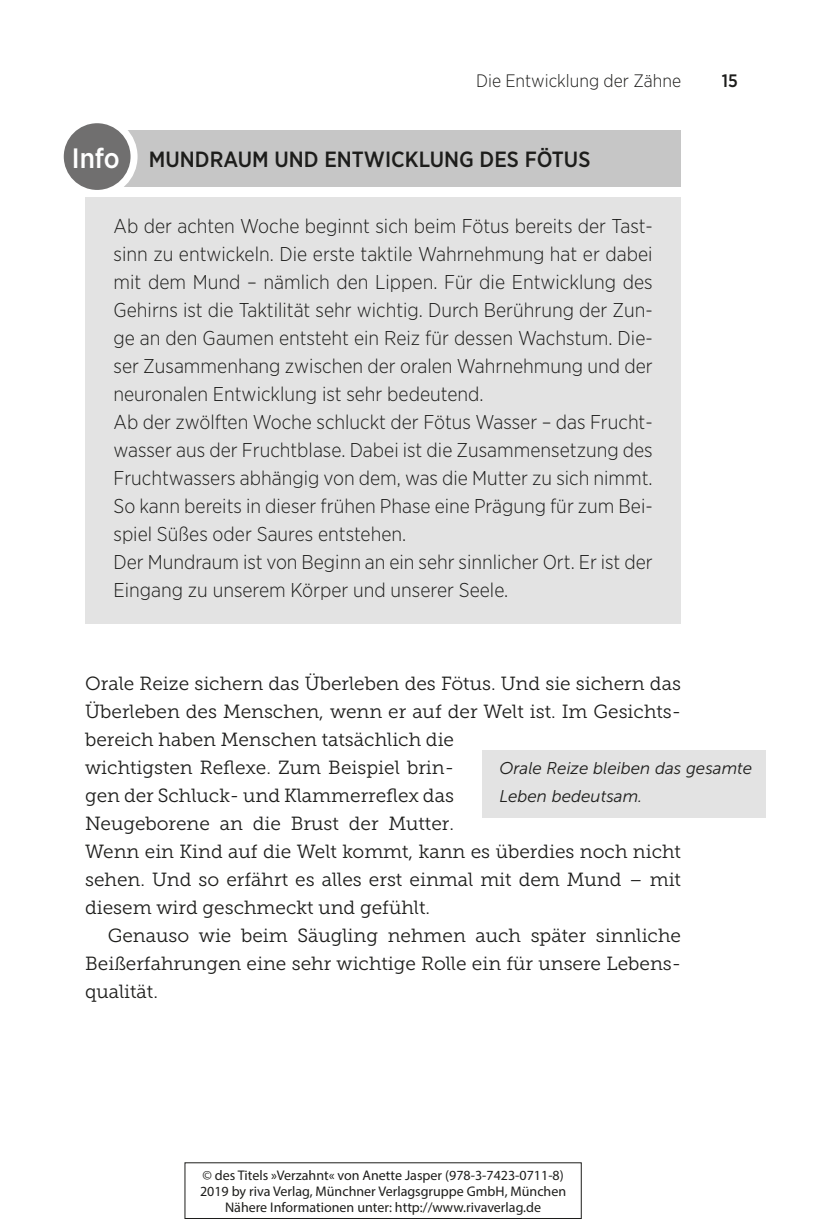
<style>
.page{position:relative;width:823px;height:1219px;background:#fff}
.page>*{position:absolute;margin:0;border:0;box-sizing:border-box;transform-origin:0 0}
._04_Kasten_Info{font:500 28px "Gotham Narrow";color:#fff}
._04_Kasten_ÜS{font:500 22px "Gotham Narrow";color:#1d1d1b}
._04_Kastentext{font:300 20px/28px "Gotham Narrow";color:#1d1d1b;text-align:justify}
._04_Kastentext_2LZ{font:300 20px/28px "Gotham Narrow";color:#1d1d1b}
._03_Body{font:19px/28px "Museo Slab 300";color:#1d1d1b}
._03_Body-EZ_LZ{font:19px/28px "Museo Slab 300";color:#1d1d1b;text-align:justify}
.t1{font:300 18px "Gotham Narrow";color:#1d1d1b}
.t2{font:500 18px "Gotham Narrow";color:#1d1d1b}
._02_Zitat{font:italic 17px/28px "Museo Sans 300";color:#1d1d1b}
.t3{font:14px/16px "Myriad Pro";color:#1d1d1b;text-align:center}
</style>
<div class="page">
<div style="left:85px;top:130px;width:595px;height:56px;background:#c6c6c6"></div>
<div style="left:85px;top:197px;width:595px;height:230px;background:#e3e3e3"></div>
<div style="left:85px;top:393px;width:595px;height:174px;background:#e3e3e3"></div>
<div style="left:85px;top:533px;width:595px;height:90px;background:#e3e3e3"></div>
<div style="left:482px;top:750px;width:283px;height:68px;background:#e3e3e3"></div>
<div style="left:60px;top:120px;width:74px;height:73px;background:#706f6f;border-radius:50%"></div>
<div style="left:57px;top:116px;width:80px;height:81px;border:7px solid #fff;border-radius:50%"></div>
<div style="left:184px;top:1162px;width:397px;height:57px;border:1px solid #1d1d1b"></div>
<p class="_04_Kasten_Info" style="left:72px;top:140px;width:49px">Info</p>
<p class="t1" style="left:476px;top:69px;width:206px">Die Entwicklung der Zähne</p>
<p class="t2" style="left:721px;top:69px;width:18px">15</p>
<p class="_04_Kasten_ÜS" style="left:149px;top:146px;width:443px">MUNDRAUM UND ENTWICKLUNG DES FÖTUS</p>
<p class="_04_Kastentext" style="left:113px;top:211px;width:540px">Ab der achten Woche beginnt sich beim Fötus bereits der Tast&shy;sinn zu entwickeln. Die erste taktile Wahrnehmung hat er dabei mit dem Mund – nämlich den Lippen. Für die Entwicklung des Gehirns ist die Taktilität sehr wichtig. Durch Berührung der Zun&shy;ge an den Gaumen entsteht ein Reiz für dessen Wachstum. Die&shy;ser Zusammenhang zwischen der oralen Wahrnehmung und der neuronalen Entwicklung ist sehr bedeutend.</p>
<p class="_04_Kastentext" style="left:113px;top:407px;width:540px">Ab der zwölften Woche schluckt der Fötus Wasser – das Frucht&shy;wasser aus der Fruchtblase. Dabei ist die Zusammensetzung des Fruchtwassers abhängig von dem, was die Mutter zu sich nimmt.<br>So kann bereits in dieser frühen Phase eine Prägung für zum Bei&shy;spiel Süßes oder Saures entstehen.</p>
<p class="_04_Kastentext_2LZ" style="left:113px;top:547px;width:540px">Der Mundraum ist von Beginn an ein sehr sinnlicher Ort. Er ist der<br>Eingang zu unserem Körper und unserer Seele.</p>
<p class="_03_Body" style="left:85px;top:670px;width:597px">Orale Reize sichern das Überleben des Fötus. Und sie sichern das Überleben des Menschen, wenn er auf der Welt ist. Im Gesichts&shy;bereich haben Menschen tatsächlich die<br>wichtigsten Reflexe. Zum Beispiel brin-<br>gen der Schluck- und Klammerreflex das<br>Neugeborene an die Brust der Mutter.<br>Wenn ein Kind auf die Welt kommt, kann es überdies noch nicht sehen. Und so erfährt es alles erst einmal mit dem Mund – mit diesem wird geschmeckt und gefühlt.</p>
<p class="_03_Body-EZ_LZ" style="left:85px;top:922px;width:597px;text-indent:23px">Genauso wie beim Säugling nehmen auch später sinnliche Beißerfahrungen eine sehr wichtige Rolle ein für unsere Lebens&shy;qualität.</p>
<p class="_02_Zitat" style="left:499px;top:755px;width:254px">Orale Reize bleiben das gesamte<br>Leben bedeutsam.</p>
<p class="t3" style="left:200px;top:1167px;width:367px">© des Titels »Verzahnt« von Anette Jasper (978-3-7423-0711-8)<br>2019 by riva Verlag, Münchner Verlagsgruppe GmbH, München<br>Nähere Informationen unter: http://www.rivaverlag.de</p>
</div>
